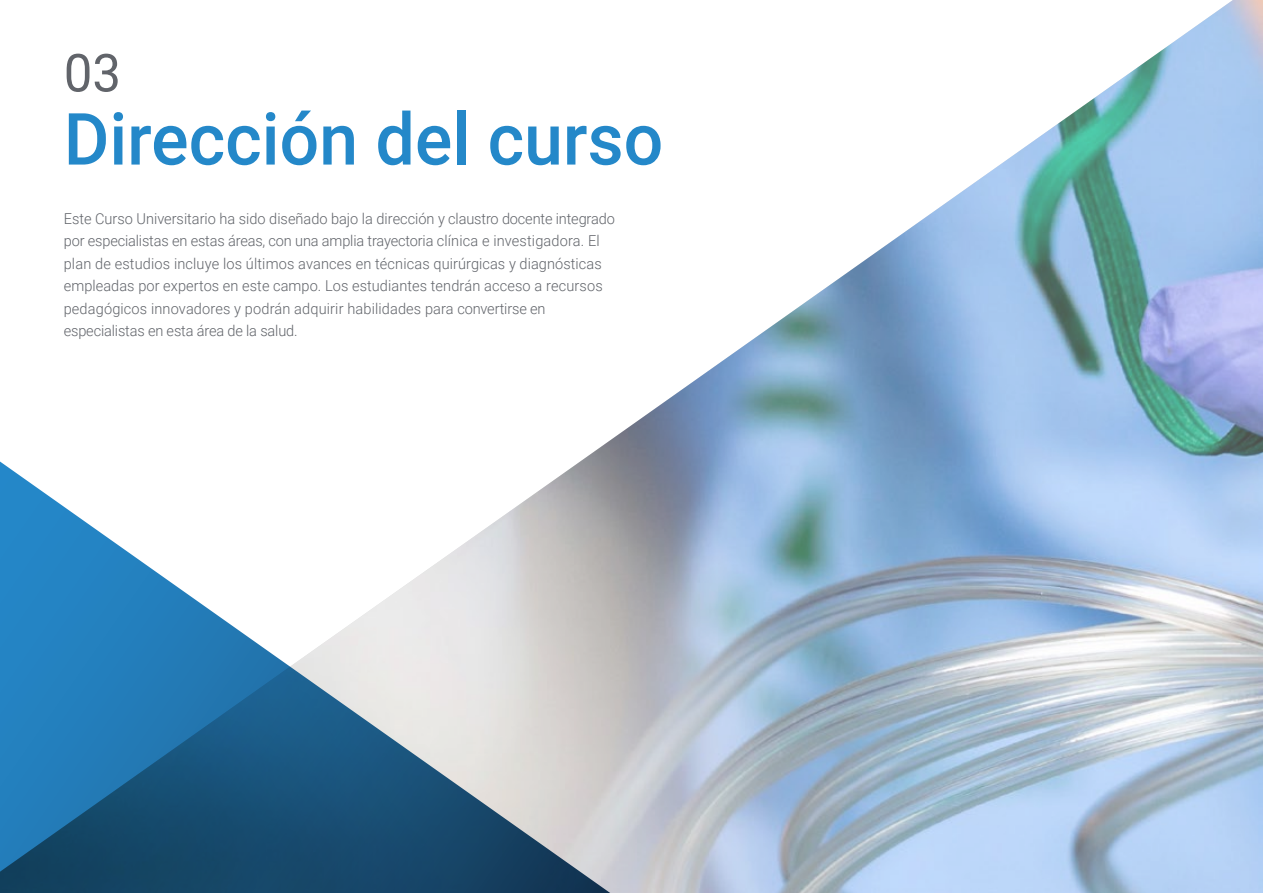
<style>
.page{position:relative;width:1263px;height:893px;background:#fff}
.page>*{position:absolute;margin:0;border:0;box-sizing:border-box;transform-origin:0 0}
.t1{font:500 72px "Roboto";color:#2488c9}
.t2{font:52.5px "Roboto";color:#61646a}
.t3{font:300 15px/22.5px "Roboto";letter-spacing:.005em;color:#61646a}
</style>
<div class="page">
<img style="left:602px;top:0;width:661px;height:893px">
<svg style="left:0;top:446px;width:640px;height:447px"></svg>
<h2 class="t2" style="left:64px;top:36px;width:59px">03</h2>
<h1 class="t1" style="left:64px;top:89px;width:601px">Dirección del curso</h1>
<p class="t3" style="left:64px;top:207px;width:552px">Este Curso Universitario ha sido diseñado bajo la dirección y claustro docente integrado por especialistas en estas áreas, con una amplia trayectoria clínica e investigadora. El plan de estudios incluye los últimos avances en técnicas quirúrgicas y diagnósticas empleadas por expertos en este campo. Los estudiantes tendrán acceso a recursos pedagógicos innovadores y podrán adquirir habilidades para convertirse en especialistas en esta área de la salud.</p>
</div>
